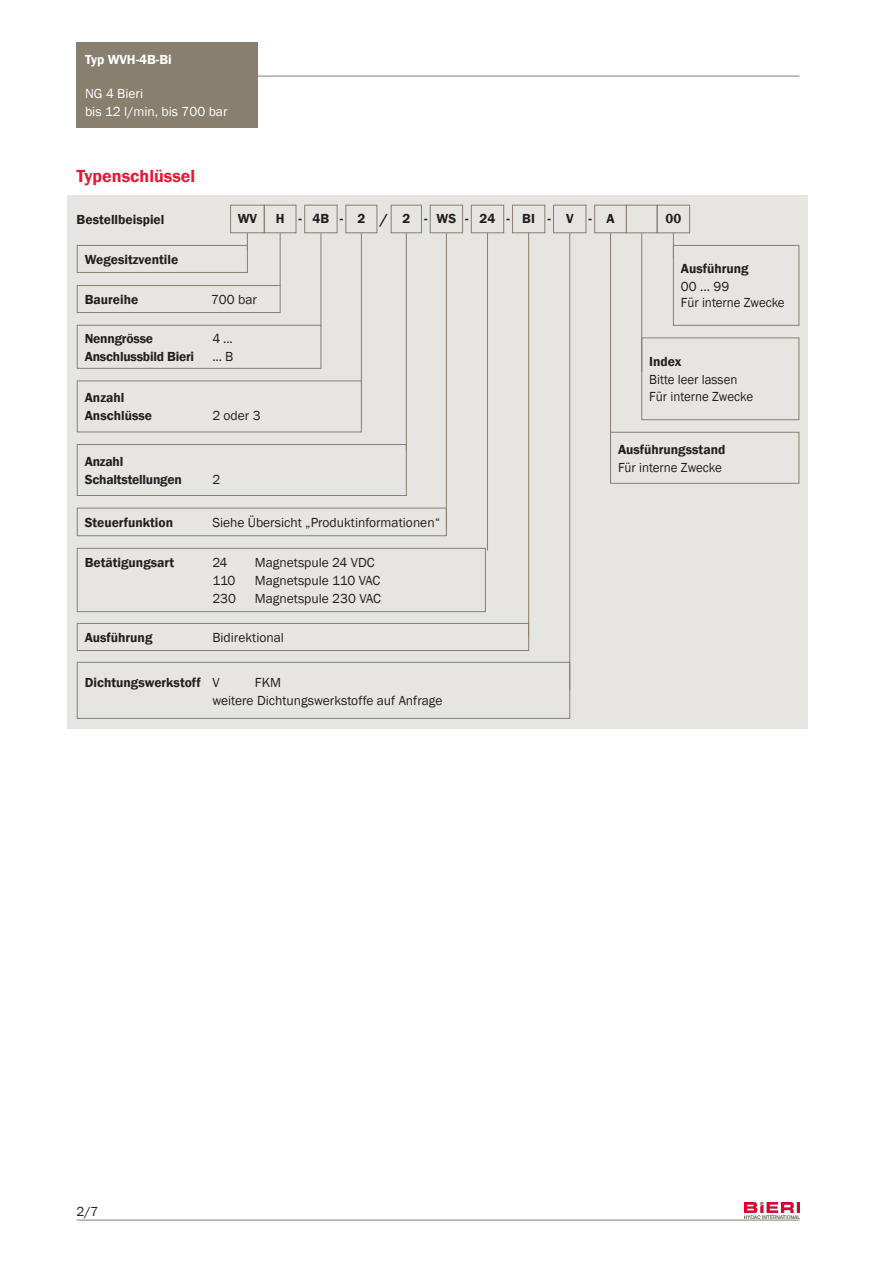
<style>
.page{position:relative;width:893px;height:1263px;background:#fff}
.page>*{position:absolute;margin:0;border:0;box-sizing:border-box;transform-origin:0 0}
._04_Titel_rot{font:600 18px "Franklin Gothic";color:#e51836}
.Bestellbeispiel_Bold{font:600 15px "Franklin Gothic";color:#231f20}
.Bestellbeispiel_Bold-2{font:600 13.5px "Franklin Gothic";color:#231f20}
.Bestellbeispiel{font:13.5px "Franklin Gothic";color:#231f20}
._07_Grundtext{font:13.5px "Franklin Gothic";color:#231f20;scale:.96 1}
.Bestellbeispiel_Bold-3{font:13.5px "Franklin Gothic";color:#231f20}
.Bestellbeispiel-2{font:600 13.5px "Franklin Gothic";color:#231f20}
.t1{font:13.5px/18px "Franklin Gothic";color:#fff}
._07_Grundtext-2{font:600 13.5px "Franklin Gothic";color:#231f20}
.t2{font:600 13.5px "Franklin Gothic";color:#fff}
.Bestellbeispiel_Bold_Zentriert{font:600 13.5px "Franklin Gothic";color:#231f20}
._14_Typenschlüssel_Fett{font:600 13.5px "Franklin Gothic";color:#231f20}
.Typenschlüssel{font:600 13.5px "Franklin Gothic";color:#231f20}
.s1{font-weight:400}
</style>
<div class="page">
<div style="left:77px;top:43px;width:181px;height:33px;background:#887f6f"></div>
<div style="left:77px;top:76px;width:181px;height:52px;background:#887f6f"></div>
<hr style="left:258px;top:76px;width:541px;height:1px;background:#887f6f">
<img style="left:745px;top:1203px;width:54px;height:16px">
<hr style="left:77px;top:1220px;width:722px;height:1px;background:#887f6f">
<div style="left:68px;top:195px;width:740px;height:533px;background:#e7e5e2"></div>
<svg style="left:247px;top:233px;width:1px;height:12px"></svg>
<hr style="left:280px;top:233px;width:1px;height:53px;background:#887f6f">
<hr style="left:320px;top:233px;width:1px;height:93px;background:#887f6f">
<hr style="left:361px;top:233px;width:1px;height:150px;background:#887f6f">
<div style="left:230px;top:205px;width:35px;height:28px;border:1px solid #887f6f"></div>
<div style="left:264px;top:205px;width:32px;height:28px;border:1px solid #887f6f"></div>
<hr style="left:446px;top:233px;width:1px;height:298px;background:#887f6f">
<div style="left:430px;top:205px;width:33px;height:28px;border:1px solid #887f6f"></div>
<hr style="left:406px;top:233px;width:1px;height:218px;background:#887f6f">
<div style="left:391px;top:205px;width:31px;height:28px;border:1px solid #887f6f"></div>
<div style="left:304px;top:205px;width:34px;height:28px;border:1px solid #887f6f"></div>
<div style="left:345px;top:205px;width:32px;height:28px;border:1px solid #887f6f"></div>
<hr style="left:487px;top:233px;width:1px;height:318px;background:#887f6f">
<hr style="left:528px;top:232px;width:1px;height:405px;background:#887f6f">
<div style="left:471px;top:205px;width:33px;height:28px;border:1px solid #887f6f"></div>
<div style="left:553px;top:205px;width:33px;height:28px;border:1px solid #887f6f"></div>
<svg style="left:673px;top:233px;width:1px;height:12px"></svg>
<div style="left:594px;top:205px;width:33px;height:28px;border:1px solid #887f6f"></div>
<div style="left:626px;top:205px;width:32px;height:28px;border:1px solid #887f6f"></div>
<div style="left:657px;top:205px;width:33px;height:28px;border:1px solid #887f6f"></div>
<hr style="left:641px;top:233px;width:1px;height:139px;background:#887f6f">
<hr style="left:610px;top:233px;width:1px;height:208px;background:#887f6f">
<div style="left:512px;top:205px;width:33px;height:28px;border:1px solid #887f6f"></div>
<hr style="left:569px;top:233px;width:1px;height:457px;background:#887f6f">
<div style="left:610px;top:432px;width:189px;height:52px;border:1px solid #887f6f"></div>
<div style="left:641px;top:337px;width:158px;height:83px;border:1px solid #887f6f"></div>
<div style="left:77px;top:245px;width:171px;height:28px;border:1px solid #887f6f"></div>
<div style="left:77px;top:285px;width:204px;height:28px;border:1px solid #887f6f"></div>
<div style="left:77px;top:325px;width:244px;height:44px;border:1px solid #887f6f"></div>
<div style="left:77px;top:380px;width:285px;height:52px;border:1px solid #887f6f"></div>
<div style="left:77px;top:662px;width:493px;height:57px;border:1px solid #887f6f"></div>
<div style="left:77px;top:444px;width:330px;height:52px;border:1px solid #887f6f"></div>
<div style="left:77px;top:508px;width:370px;height:28px;border:1px solid #887f6f"></div>
<div style="left:673px;top:245px;width:126px;height:81px;border:1px solid #887f6f"></div>
<div style="left:77px;top:548px;width:409px;height:64px;border:1px solid #887f6f"></div>
<div style="left:77px;top:623px;width:452px;height:28px;border:1px solid #887f6f"></div>
<p class="t2" style="left:85px;top:51px;width:88px">Typ WVH-4B-Bi</p>
<p class="t1" style="left:85px;top:85px;width:144px">NG 4 Bieri<br>bis 12 l/min, bis 700 bar</p>
<p class="_04_Titel_rot" style="left:77px;top:165px;width:120px">Typenschlüssel</p>
<p class="Typenschlüssel" style="left:238px;top:210px;width:21px">WV</p>
<p class="Bestellbeispiel_Bold_Zentriert" style="left:276px;top:210px;width:10px">H</p>
<p class="Bestellbeispiel-2" style="left:299px;top:210px;width:5px">-</p>
<p class="Bestellbeispiel_Bold-2" style="left:313px;top:210px;width:18px">4B</p>
<p class="Bestellbeispiel-2" style="left:340px;top:210px;width:5px">-</p>
<p class="Bestellbeispiel_Bold-2" style="left:357px;top:210px;width:9px">2</p>
<p class="Bestellbeispiel_Bold" style="left:380px;top:209px;width:10px">/</p>
<p class="Bestellbeispiel_Bold-2" style="left:402px;top:210px;width:9px">2</p>
<p class="Bestellbeispiel-2" style="left:424px;top:210px;width:5px">-</p>
<p class="Bestellbeispiel_Bold_Zentriert" style="left:437px;top:210px;width:21px">WS</p>
<p class="Bestellbeispiel-2" style="left:465px;top:210px;width:5px">-</p>
<p class="Bestellbeispiel_Bold_Zentriert" style="left:480px;top:210px;width:17px">24</p>
<p class="Bestellbeispiel-2" style="left:506px;top:210px;width:5px">-</p>
<p class="Bestellbeispiel_Bold_Zentriert" style="left:522px;top:210px;width:14px">BI</p>
<p class="Bestellbeispiel-2" style="left:547px;top:210px;width:5px">-</p>
<p class="Bestellbeispiel_Bold_Zentriert" style="left:566px;top:210px;width:9px">V</p>
<p class="Bestellbeispiel-2" style="left:589px;top:210px;width:5px">-</p>
<p class="Bestellbeispiel_Bold_Zentriert" style="left:606px;top:210px;width:10px">A</p>
<p class="Bestellbeispiel_Bold_Zentriert" style="left:665px;top:210px;width:17px">00</p>
<p class="Bestellbeispiel_Bold-2" style="left:77px;top:211px;width:89px">Bestellbeispiel</p>
<p class="Bestellbeispiel_Bold-2" style="left:85px;top:251px;width:95px">Wegesitzventile</p>
<p class="Bestellbeispiel_Bold-2" style="left:85px;top:291px;width:55px">Baureihe</p>
<p class="Bestellbeispiel_Bold-3" style="left:211px;top:291px;width:47px">700 bar</p>
<p class="Bestellbeispiel_Bold-2" style="left:85px;top:330px;width:70px">Nenngrösse</p>
<p class="Bestellbeispiel_Bold-3" style="left:212px;top:330px;width:22px">4 ...</p>
<p class="Bestellbeispiel_Bold-2" style="left:85px;top:348px;width:111px">Anschlussbild Bieri</p>
<p class="Bestellbeispiel_Bold-3" style="left:212px;top:348px;width:22px">... B</p>
<p class="Bestellbeispiel_Bold-2" style="left:85px;top:389px;width:41px">Anzahl</p>
<p class="Bestellbeispiel_Bold-2" style="left:85px;top:407px;width:69px">Anschlüsse</p>
<p class="Bestellbeispiel_Bold-3" style="left:212px;top:407px;width:50px">2 oder 3</p>
<p class="Bestellbeispiel-2" style="left:681px;top:260px;width:69px">Ausführung</p>
<p class="Bestellbeispiel" style="left:681px;top:278px;width:50px">00 ... 99</p>
<p class="_07_Grundtext" style="left:681px;top:294px;width:110px">Für interne Zwecke</p>
<p class="_14_Typenschlüssel_Fett" style="left:649px;top:353px;width:34px">Index</p>
<p class="_07_Grundtext" style="left:649px;top:371px;width:93px">Bitte leer lassen</p>
<p class="_07_Grundtext" style="left:649px;top:388px;width:110px">Für interne Zwecke</p>
<p class="Bestellbeispiel_Bold-2" style="left:85px;top:453px;width:40px">Anzahl</p>
<p class="Bestellbeispiel_Bold-2" style="left:85px;top:471px;width:99px">Schaltstellungen</p>
<p class="Bestellbeispiel_Bold-3" style="left:212px;top:471px;width:9px">2</p>
<p class="Bestellbeispiel_Bold-2" style="left:85px;top:514px;width:90px">Steuerfunktion</p>
<p class="Bestellbeispiel_Bold-3" style="left:212px;top:514px;width:229px">Siehe Übersicht „Produktinformationen“</p>
<p class="Bestellbeispiel-2" style="left:85px;top:554px;width:91px">Betätigungsart</p>
<p class="Bestellbeispiel" style="left:212px;top:554px;width:17px">24</p>
<p class="Bestellbeispiel" style="left:255px;top:554px;width:121px">Magnetspule 24 VDC</p>
<p class="Bestellbeispiel" style="left:212px;top:572px;width:25px">110</p>
<p class="Bestellbeispiel" style="left:255px;top:572px;width:127px">Magnetspule 110 VAC</p>
<p class="Bestellbeispiel" style="left:212px;top:590px;width:25px">230</p>
<p class="Bestellbeispiel" style="left:255px;top:590px;width:128px">Magnetspule 230 VAC</p>
<p class="Bestellbeispiel-2" style="left:85px;top:629px;width:69px">Ausführung</p>
<p class="Bestellbeispiel" style="left:212px;top:629px;width:73px">Bidirektional</p>
<p class="Bestellbeispiel-2" style="left:85px;top:674px;width:136px">Dichtungswerkstoff <span class="s1">V</span></p>
<p class="Bestellbeispiel" style="left:255px;top:674px;width:28px">FKM</p>
<p class="Bestellbeispiel" style="left:212px;top:692px;width:232px">weitere Dichtungswerkstoffe auf Anfrage</p>
<p class="_07_Grundtext-2" style="left:618px;top:441px;width:109px">Ausführungsstand</p>
<p class="_07_Grundtext" style="left:618px;top:459px;width:110px">Für interne Zwecke</p>
<p class="Bestellbeispiel_Bold-3" style="left:77px;top:1203px;width:23px">2/7</p>
</div>
